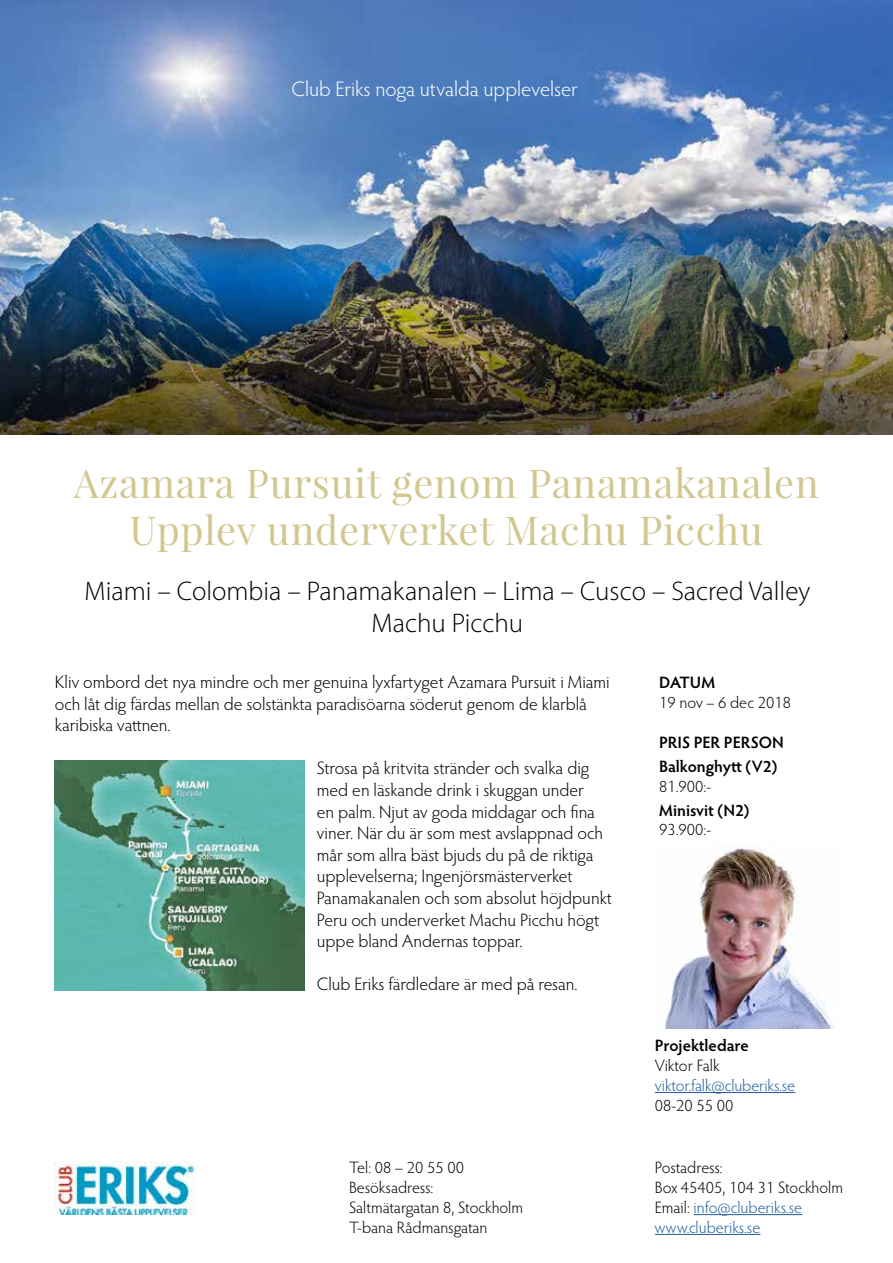
<style>
.page{position:relative;width:893px;height:1263px;background:#fff}
.page>*{position:absolute;margin:0;border:0;box-sizing:border-box;transform-origin:0 0}
.t1{font:39.75px/47.7px "Playfair Display";letter-spacing:.02em;color:#d2c78f;text-align:center}
.t2{font:300 27px/32.4px "Myriad Pro";color:#000;text-align:center}
.t3{font:300 21px "Hypatia Sans Pro";color:#fff}
.t4{font:300 18px/21.6px "Hypatia Sans Pro";color:#000}
.t5{font:300 16.5px/19.8px "Hypatia Sans Pro";color:#000}
.t6{font:600 16.5px/24px "Hypatia Sans Pro";color:#000}
.t7{font:300 16.5px "Hypatia Sans Pro";letter-spacing:-.005em;color:#215e9e}
.s1{color:#215e9e}
</style>
<div class="page">
<img style="left:0;top:0;width:893px;height:434px">
<img style="left:55px;top:1161px;width:140px;height:53px">
<img style="left:665px;top:844px;width:169px;height:184px">
<hr style="left:655px;top:1092px;width:140px;height:1px;background:#215e9e">
<hr style="left:694px;top:1214px;width:108px;height:1px;background:#215e9e">
<hr style="left:655px;top:1234px;width:105px;height:1px;background:#215e9e">
<img style="left:55px;top:761px;width:249px;height:230px">
<p class="t3" style="left:292px;top:75px;width:288px">Club Eriks noga utvalda upplevelser</p>
<h1 class="t1" style="left:74px;top:459px;width:747px">Azamara Pursuit genom Panamakanalen<br>Upplev underverket Machu Picchu</h1>
<h2 class="t2" style="left:84px;top:574px;width:727px">Miami – Colombia – Panamakanalen – Lima – Cusco – Sacred Valley<br>Machu Picchu</h2>
<p class="t4" style="left:55px;top:671px;width:556px">Kliv ombord det nya mindre och mer genuina lyxfartyget Azamara Pursuit i Miami och låt dig färdas mellan de solstänkta paradisöarna söderut genom de klarblå karibiska vattnen.</p>
<p class="t4" style="left:317px;top:757px;width:296px">Strosa på kritvita stränder och svalka dig med en läskande drink i skuggan under<br>en palm. Njut av goda middagar och fina viner. När du är som mest avslappnad och mår som allra bäst bjuds du på de riktiga upplevelserna; Ingenjörsmästerverket Panamakanalen och som absolut höjdpunkt Peru och underverket Machu Picchu högt uppe bland Andernas toppar.</p>
<p class="t4" style="left:317px;top:973px;width:262px">Club Eriks färdledare är med på resan.</p>
<p class="t6" style="left:659px;top:670px;width:57px">DATUM</p>
<p class="t5" style="left:659px;top:692px;width:133px">19 nov – 6 dec 2018</p>
<p class="t6" style="left:659px;top:729px;width:126px">PRIS PER PERSON<br>Balkonghytt (V2)</p>
<p class="t5" style="left:659px;top:776px;width:54px">81.900:-</p>
<p class="t6" style="left:659px;top:797px;width:92px">Minisvit (N2)</p>
<p class="t5" style="left:659px;top:819px;width:54px">93.900:-</p>
<p class="t6" style="left:655px;top:1033px;width:95px">Projektledare</p>
<p class="t5" style="left:655px;top:1055px;width:66px">Viktor Falk</p>
<p class="t7" style="left:655px;top:1074px;width:142px">viktor.falk@cluberiks.se</p>
<p class="t5" style="left:655px;top:1095px;width:80px">08-20 55 00</p>
<p class="t5" style="left:349px;top:1157px;width:176px">Tel: 08 – 20 55 00<br>Besöksadress:<br>Saltmätargatan 8, Stockholm<br>T-bana Rådmansgatan</p>
<p class="t5" style="left:655px;top:1157px;width:190px">Postadress:<br>Box 45405, 104 31 Stockholm<br>Email: <span class="s1">info@cluberiks.se www.cluberiks.se</span></p>
</div>
